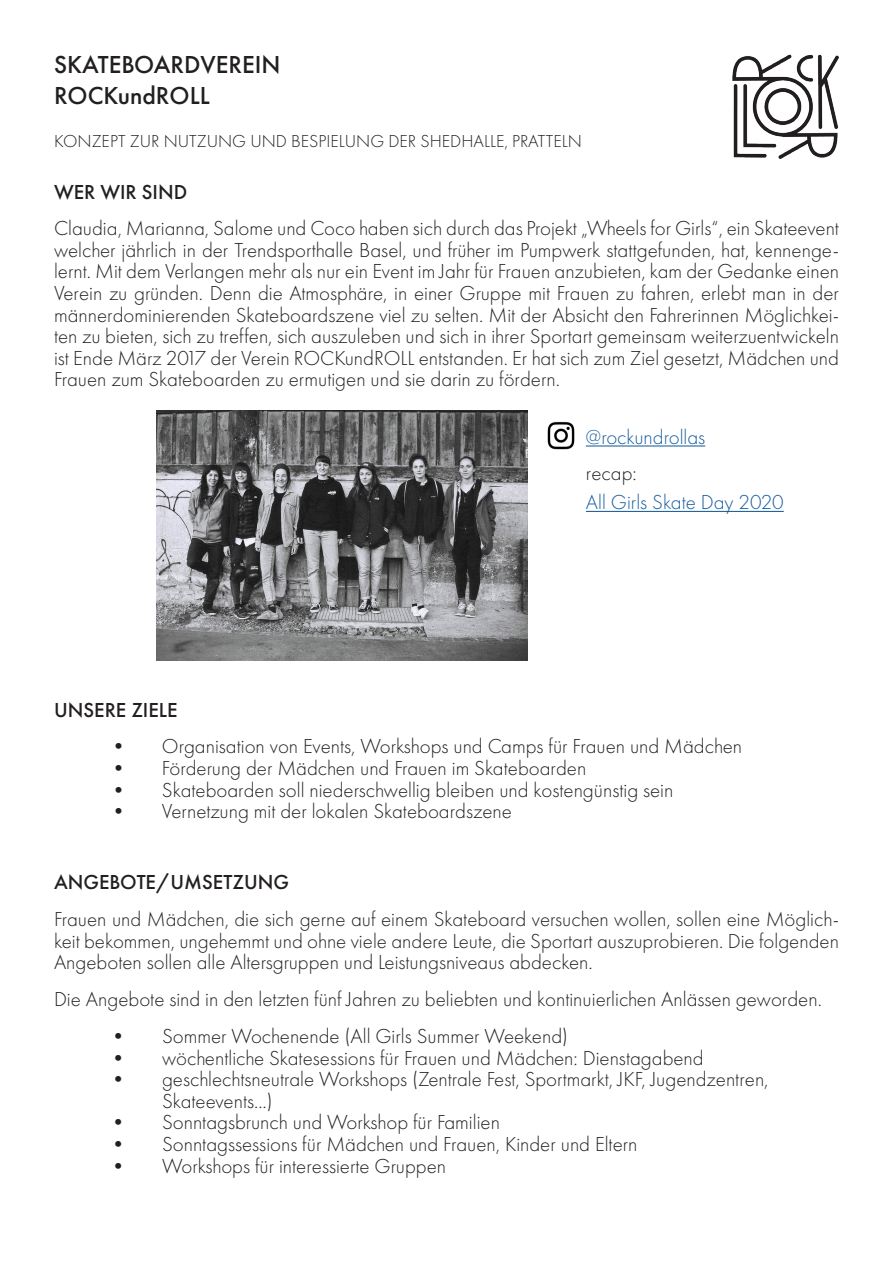
<style>
.page{position:relative;width:893px;height:1263px;background:#fff}
.page>*{position:absolute;margin:0;border:0;box-sizing:border-box;transform-origin:0 0}
.t1{font:500 25.5px "Futura PT";color:#231f20}
.t2{font:300 21px/21.6px "Futura PT";color:#231f20;text-align:justify}
.t3{font:500 21px "Futura PT";color:#231f20}
.t4{font:300 21px "Futura PT";color:#175d9e}
.t5{font:300 18px "Futura PT";color:#231f20}
</style>
<div class="page">
<img style="left:156px;top:411px;width:371px;height:250px">
<img style="left:732px;top:54px;width:107px;height:105px">
<img style="left:547px;top:421px;width:28px;height:29px">
<hr style="left:586px;top:445px;width:119px;height:1px;background:#175d9e">
<hr style="left:586px;top:511px;width:198px;height:1px;background:#175d9e">
<p class="t1" style="left:54px;top:50px;width:228px">SKATEBOARDVEREIN</p>
<p class="t1" style="left:54px;top:80px;width:157px">ROCKundROLL</p>
<p class="t5" style="left:54px;top:131px;width:529px">KONZEPT ZUR NUTZUNG UND BESPIELUNG DER SHEDHALLE, PRATTELN</p>
<p class="t3" style="left:54px;top:179px;width:135px">WER WIR SIND</p>
<p class="t2" style="left:54px;top:218px;width:787px">Claudia, Marianna, Salome und Coco haben sich durch das Projekt „Wheels for Girls“, ein Skateevent welcher jährlich in der Trendsporthalle Basel, und früher im Pumpwerk stattgefunden, hat, kennenge&shy;lernt. Mit dem Verlangen mehr als nur ein Event im Jahr für Frauen anzubieten, kam der Gedanke einen Verein zu gründen. Denn die Atmosphäre, in einer Gruppe mit Frauen zu fahren, erlebt man in der männerdominierenden Skateboardszene viel zu selten. Mit der Absicht den Fahrerinnen Möglichkei&shy;ten zu bieten, sich zu treffen, sich auszuleben und sich in ihrer Sportart gemeinsam weiterzuentwickeln ist Ende März 2017 der Verein ROCKundROLL entstanden. Er hat sich zum Ziel gesetzt, Mädchen und Frauen zum Skateboarden zu ermutigen und sie darin zu fördern.</p>
<p class="t4" style="left:586px;top:425px;width:121px">@rockundrollas</p>
<p class="t2" style="left:586px;top:462px;width:52px">recap:</p>
<p class="t4" style="left:586px;top:490px;width:199px">All Girls Skate Day 2020</p>
<p class="t3" style="left:54px;top:697px;width:125px">UNSERE ZIELE</p>
<p class="t2" style="left:108px;top:736px;width:636px">• Organisation von Events, Workshops und Camps für Frauen und Mädchen</p>
<p class="t2" style="left:108px;top:757px;width:480px">• Förderung der Mädchen und Frauen im Skateboarden</p>
<p class="t2" style="left:108px;top:779px;width:567px">• Skateboarden soll niederschwellig bleiben und kostengünstig sein</p>
<p class="t2" style="left:108px;top:800px;width:405px">• Vernetzung mit der lokalen Skateboardszene</p>
<p class="t3" style="left:54px;top:870px;width:237px">ANGEBOTE/UMSETZUNG</p>
<p class="t2" style="left:54px;top:908px;width:786px">Frauen und Mädchen, die sich gerne auf einem Skateboard versuchen wollen, sollen eine Möglich&shy;keit bekommen, ungehemmt und ohne viele andere Leute, die Sportart auszuprobieren. Die folgenden Angeboten sollen alle Altersgruppen und Leistungsniveaus abdecken.</p>
<p class="t2" style="left:54px;top:989px;width:769px">Die Angebote sind in den letzten fünf Jahren zu beliebten und kontinuierlichen Anlässen geworden.</p>
<p class="t2" style="left:108px;top:1025px;width:462px">• Sommer Wochenende (All Girls Summer Weekend)</p>
<p class="t2" style="left:108px;top:1047px;width:597px">• wöchentliche Skatesessions für Frauen und Mädchen: Dienstagabend</p>
<p class="t2" style="left:108px;top:1068px;width:662px">• geschlechtsneutrale Workshops (Zentrale Fest, Sportmarkt, JKF, Jugendzentren,</p>
<p class="t2" style="left:162px;top:1090px;width:112px">Skateevents...)</p>
<p class="t2" style="left:108px;top:1112px;width:394px">• Sonntagsbrunch und Workshop für Familien</p>
<p class="t2" style="left:108px;top:1133px;width:531px">• Sonntagssessions für Mädchen und Frauen, Kinder und Eltern</p>
<p class="t2" style="left:108px;top:1155px;width:340px">• Workshops für interessierte Gruppen</p>
</div>
